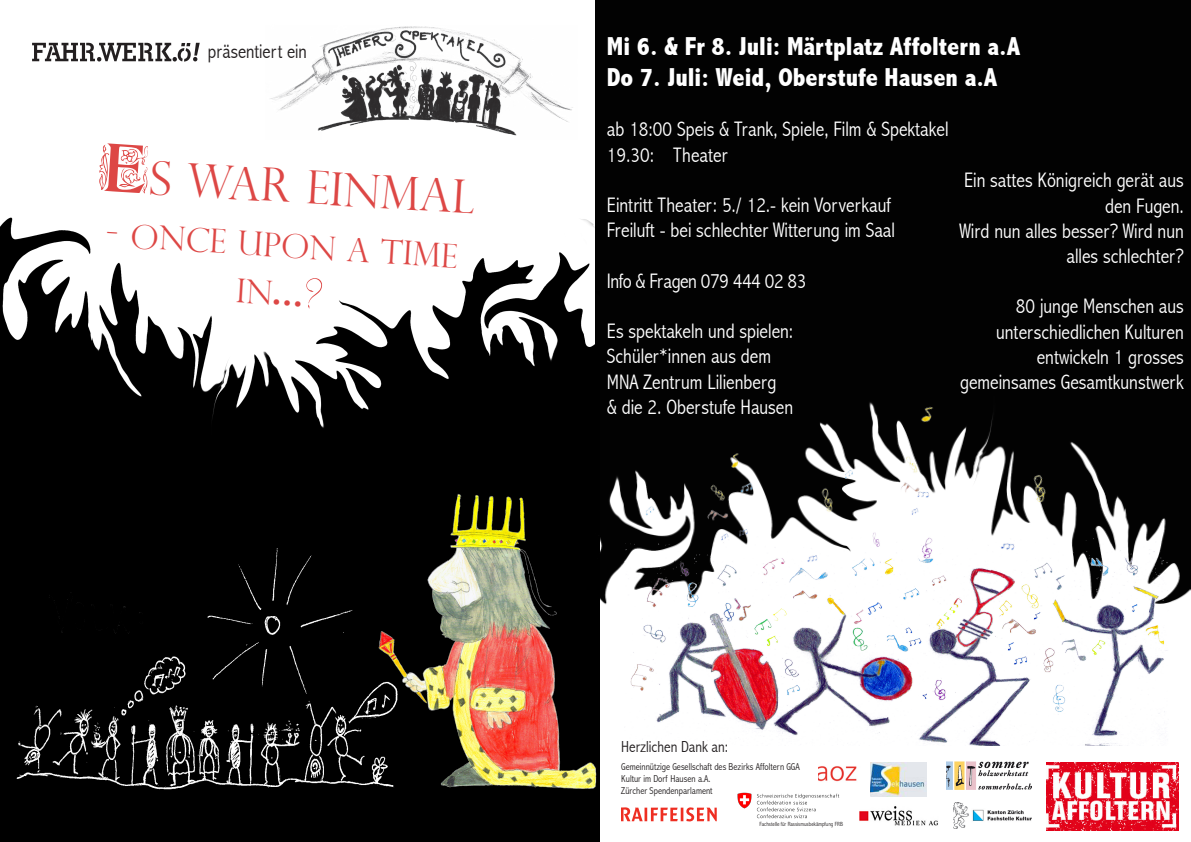
<style>
.page{position:relative;width:1191px;height:842px;background:#fff}
.page>*{position:absolute;margin:0;border:0;box-sizing:border-box;transform-origin:0 0}
.t1{font:300 46px "Perpetua Titling";color:#dd4745}
.t2{font:38px "Floral Caps Nouveau";color:#dd4745}
.t3{font:300 33px "Perpetua Titling";color:#dd4745}
.t4{font:800 condensed 26px "Abadi";color:#fff}
.t5{font:300 condensed 21px/25.2px "Abadi";color:#fff;text-align:right}
.t6{font:300 condensed 21px "Abadi";letter-spacing:-.02em;color:#fff}
.t7{font:300 condensed 20px "Abadi";color:#231f20}
.t8{font:300 condensed 16px "Abadi";color:#231f20}
.t9{font:300 condensed 10px "Abadi";color:#231f20}
.t10{font:300 condensed 6px "Abadi";color:#231f20}
.s1{font-family:"Zallman";font-weight:400;font-size:62px}
.s2{font-family:"Mademoiselle Camille";font-size:75px}
</style>
<div class="page">
<img style="left:0;top:217px;width:599px;height:625px">
<img style="left:270px;top:26px;width:303px;height:110px">
<img style="left:32px;top:42px;width:168px;height:20px">
<img style="left:379px;top:482px;width:218px;height:309px">
<img style="left:11px;top:549px;width:395px;height:263px">
<div style="left:595px;top:0;width:595px;height:603px;background:#020202"></div>
<img style="left:630px;top:536px;width:538px;height:209px">
<img style="left:818px;top:766px;width:39px;height:16px">
<img style="left:737px;top:792px;width:103px;height:27px">
<img style="left:870px;top:762px;width:56px;height:34px">
<img style="left:1046px;top:762px;width:132px;height:68px">
<img style="left:556px;top:429px;width:253px;height:221px">
<img style="left:847px;top:390px;width:276px;height:239px">
<img style="left:729px;top:429px;width:144px;height:153px">
<img style="left:816px;top:452px;width:175px;height:154px">
<img style="left:859px;top:806px;width:79px;height:20px">
<img style="left:954px;top:802px;width:78px;height:26px">
<svg style="left:621px;top:807px;width:95px;height:14px"></svg>
<img style="left:946px;top:761px;width:86px;height:29px">
<svg style="left:107px;top:232px;width:10px;height:2px"></svg>
<svg style="left:237px;top:279px;width:36px;height:26px"></svg>
<p class="t7" style="left:208px;top:40px;width:101px">präsentiert ein</p>
<p class="t4" style="left:607px;top:31px;width:415px">Mi 6. &amp; Fr 8. Juli: Märtplatz Affoltern a.A</p>
<p class="t4" style="left:607px;top:62px;width:392px">Do 7. Juli: Weid, Oberstufe Hausen a.A</p>
<p class="t5" style="left:607px;top:117px;width:343px">ab 18:00 Speis &amp; Trank, Spiele, Film &amp; Spektakel</p>
<p class="t5" style="left:607px;top:142px;width:122px">19.30: Theater</p>
<p class="t5" style="left:607px;top:192px;width:285px">Eintritt Theater: 5./ 12.- kein Vorverkauf</p>
<p class="t5" style="left:607px;top:218px;width:290px">Freiluft - bei schlechter Witterung im Saal</p>
<p class="t6" style="left:607px;top:268px;width:201px">Info &amp; Fragen 079 444 02 83</p>
<p class="t5" style="left:607px;top:318px;width:188px">Es spektakeln und spielen:</p>
<p class="t5" style="left:607px;top:344px;width:166px">Schüler*innen aus dem</p>
<p class="t5" style="left:607px;top:369px;width:171px">MNA Zentrum Lilienberg</p>
<p class="t5" style="left:607px;top:394px;width:188px">&amp; die 2. Oberstufe Hausen</p>
<p class="t1" style="left:98px;top:148px;width:380px;rotate:3deg"><span class="s1">E</span>s war einmal</p>
<p class="t3" style="left:132px;top:215px;width:329px;rotate:4deg">once upon a time</p>
<p class="t2" style="left:274px;top:276px;width:51px;rotate:3deg">...<span class="s2">?</span></p>
<p class="t5" style="left:964px;top:168px;width:221px">Ein sattes Königreich gerät aus den Fugen.</p>
<p class="t5" style="left:959px;top:218px;width:226px">Wird nun alles besser? Wird nun alles schlechter?</p>
<p class="t5" style="left:960px;top:294px;width:225px">80 junge Menschen aus unterschiedlichen Kulturen entwickeln 1 grosses gemeinsames Gesamtkunstwerk</p>
<p class="t8" style="left:621px;top:737px;width:108px">Herzlichen Dank an:</p>
<p class="t9" style="left:621px;top:761px;width:180px">Gemeinnützige Gesellschaft des Bezirks Affoltern GGA</p>
<p class="t9" style="left:621px;top:773px;width:91px">Kultur im Dorf Hausen a.A.</p>
<p class="t9" style="left:621px;top:785px;width:93px">Zürcher Spendenparlament</p>
<p class="t10" style="left:759px;top:821px;width:85px">Fachstelle für Rassismusbekämpfung FRB</p>
</div>
